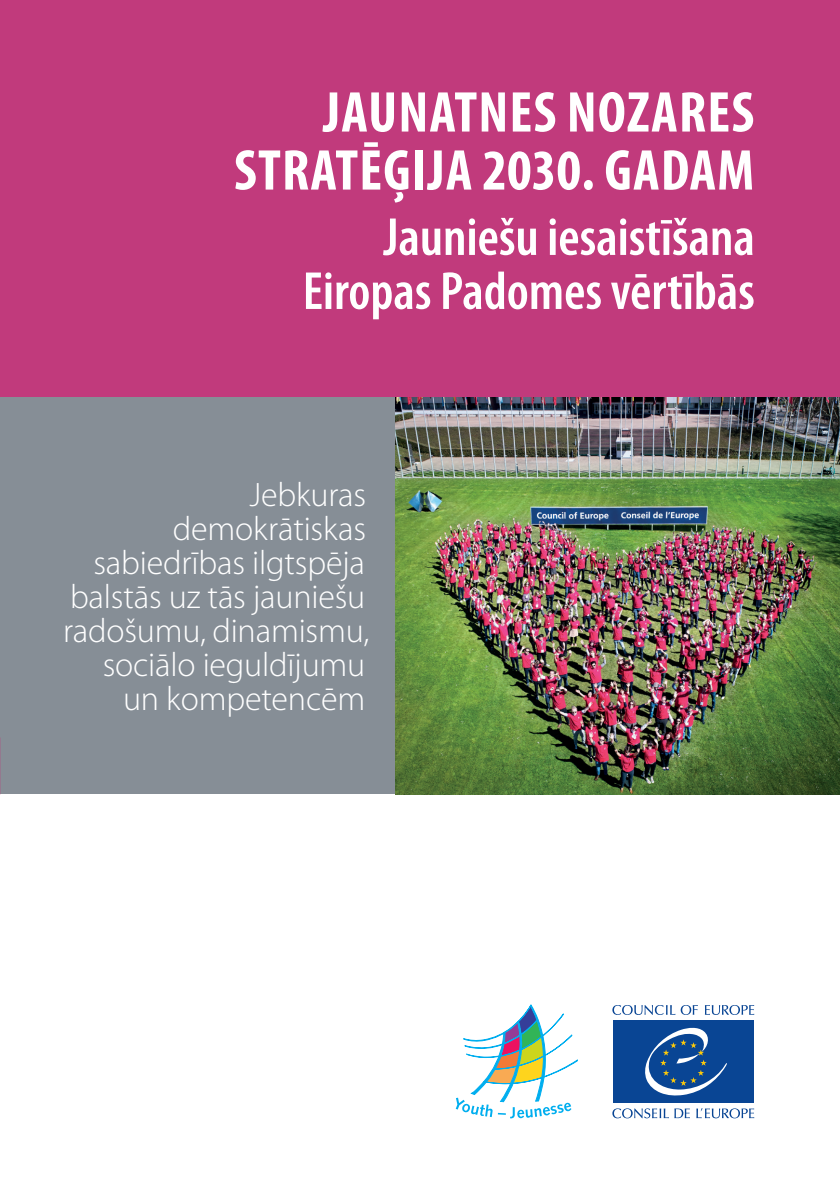
<style>
.page{position:relative;width:840px;height:1191px;background:#fff}
.page>*{position:absolute;margin:0;border:0;box-sizing:border-box;transform-origin:0 0}
.t1{font:700 condensed 58px/58px "Myriad Pro";letter-spacing:.02em;color:#fff;text-align:right}
.t2{font:600 condensed 54px/54px "Myriad Pro";color:#fff;text-align:right}
.t3{font:300 34px/34px "Myriad Pro";letter-spacing:-.005em;color:#fff;text-align:right}
</style>
<div class="page">
<div style="left:0;top:397px;width:397px;height:397px;background:#868e96"></div>
<img style="left:395px;top:397px;width:444px;height:397px">
<div style="left:0;top:0;width:839px;height:397px;background:#c13a7c"></div>
<svg style="left:455px;top:1005px;width:122px;height:113px"></svg>
<svg style="left:704px;top:1005px;width:49px;height:10px"></svg>
<svg style="left:612px;top:1005px;width:85px;height:10px"></svg>
<svg style="left:696px;top:1108px;width:57px;height:10px"></svg>
<svg style="left:674px;top:1108px;width:15px;height:10px"></svg>
<svg style="left:612px;top:1108px;width:56px;height:10px"></svg>
<div style="left:612px;top:1020px;width:141px;height:82px;background:#094594"></div>
<svg style="left:645px;top:1027px;width:82px;height:69px"></svg>
<h1 class="t1" style="left:234px;top:82px;width:521px">JAUNATNES NOZARES<br>STRATĒĢIJA 2030. GADAM</h1>
<h2 class="t2" style="left:302px;top:209px;width:453px">Jauniešu iesaistīšana<br>Eiropas Padomes vērtībās</h2>
<p class="t3" style="left:63px;top:477px;width:308px">Jebkuras demokrātiskas sabiedrības ilgtspēja balstās uz tās jauniešu radošumu, dinamismu, sociālo ieguldījumu un kompetencēm</p>
</div>
